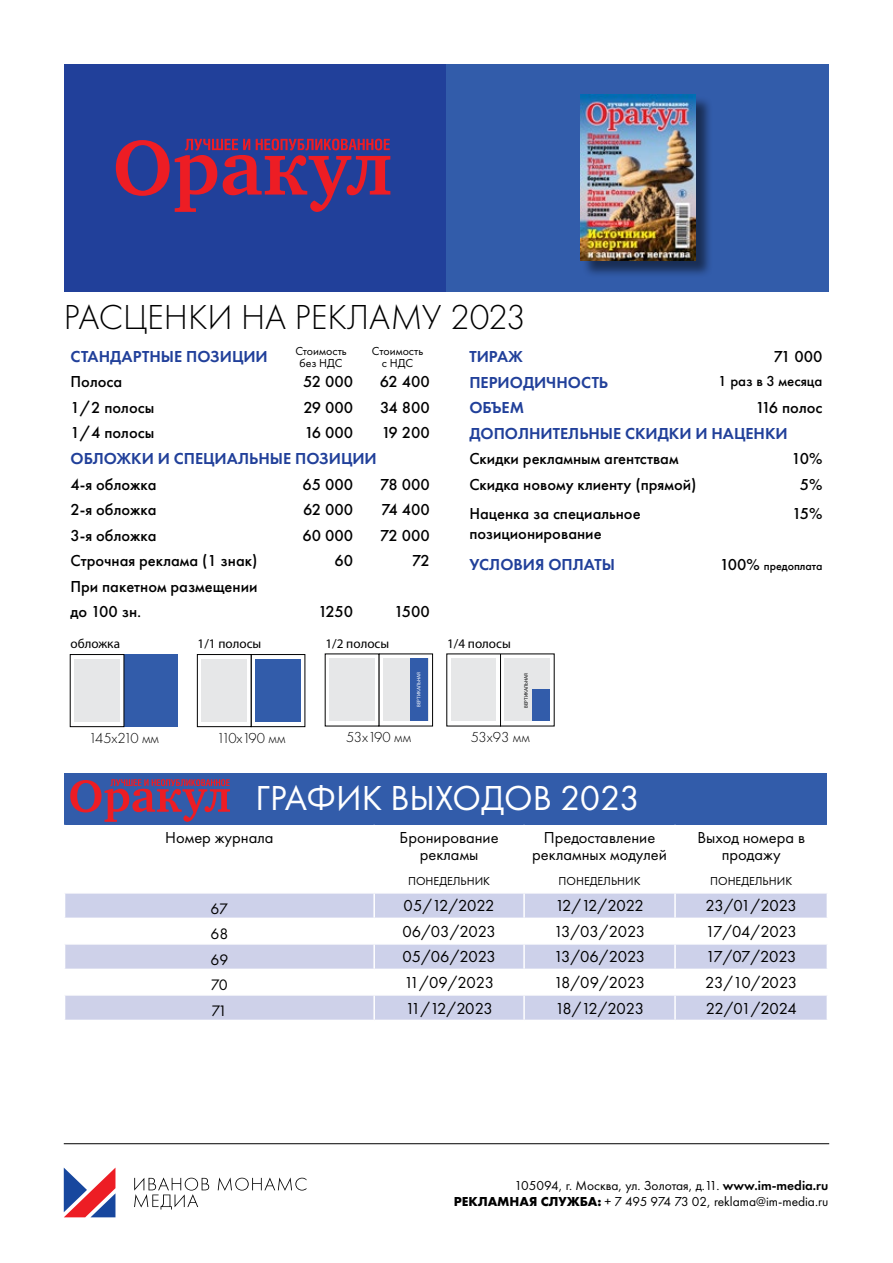
<style>
.page{position:relative;width:893px;height:1263px;background:#fff}
.page>*{position:absolute;margin:0;border:0;box-sizing:border-box;transform-origin:0 0}
.t1{font:300 36px "Futura PT";color:#000}
.t2{font:36px "Futura PT";color:#fff}
.t3{font:500 16.5px/25.5px "Futura PT";color:#000}
.t4{font:16.5px/16.5px "Futura PT";color:#000;text-align:center}
.t5{font:600 16.5px "Futura PT";color:#21409a}
.t6{font:15.75px "Futura PT";letter-spacing:-.025em;color:#000}
.t7{font:300 15px "Futura PT";color:#000}
.t8{font:500 15px "Futura PT";color:#000}
.t9{font:13.5px/16.2px "Futura PT";color:#000;text-align:right}
.t10{font:13.2px "Myriad Pro";color:#000}
.t11{font:12px/12px "Futura PT";color:#000;text-align:center}
.t12{font:500 12px "Futura PT";color:#000}
.t13{font:5.1px "Myriad Pro";color:#fff}
.t14{font:5.1px "Myriad Pro";color:#000}
.s1{font-size:16.5px}
.s2{font-weight:600}
.s3{font-weight:700}
</style>
<div class="page">
<div style="left:64px;top:64px;width:382px;height:227px;background:#21409a"></div>
<div style="left:446px;top:64px;width:383px;height:227px;background:#325caa"></div>
<div style="left:124px;top:654px;width:54px;height:73px;background:#325caa"></div>
<div style="left:70px;top:654px;width:54px;height:73px;border:1px solid #000"></div>
<div style="left:74px;top:659px;width:46px;height:63px;background:#e6e7e8"></div>
<div style="left:251px;top:654px;width:54px;height:73px;border:1px solid #000"></div>
<div style="left:197px;top:654px;width:54px;height:73px;border:1px solid #000"></div>
<div style="left:202px;top:659px;width:45px;height:63px;background:#e6e7e8"></div>
<svg style="left:116px;top:139px;width:274px;height:73px"></svg>
<div style="left:581px;top:96px;width:132px;height:182px;background:#000;opacity:.5"></div>
<img style="left:581px;top:95px;width:115px;height:166px">
<div style="left:255px;top:659px;width:45px;height:63px;background:#325caa"></div>
<div style="left:379px;top:654px;width:54px;height:72px;border:1px solid #000"></div>
<div style="left:383px;top:658px;width:45px;height:63px;background:#e6e7e8"></div>
<div style="left:361px;top:658px;width:14px;height:63px;background:#e6e7e8"></div>
<div style="left:343px;top:658px;width:18px;height:63px;background:#e6e7e8"></div>
<div style="left:329px;top:658px;width:14px;height:63px;background:#e6e7e8"></div>
<div style="left:410px;top:658px;width:18px;height:63px;background:#325caa"></div>
<div style="left:505px;top:658px;width:45px;height:63px;background:#e6e7e8"></div>
<div style="left:482px;top:658px;width:14px;height:63px;background:#e6e7e8"></div>
<div style="left:465px;top:658px;width:17px;height:63px;background:#e6e7e8"></div>
<div style="left:451px;top:658px;width:14px;height:63px;background:#e6e7e8"></div>
<div style="left:532px;top:690px;width:17px;height:31px;background:#325caa"></div>
<div style="left:65px;top:774px;width:762px;height:51px;background:#325caa"></div>
<svg style="left:375px;top:893px;width:452px;height:127px;fill:#cdd1ea"></svg>
<hr style="left:523px;top:893px;width:2px;height:24px;background:#fff">
<hr style="left:674px;top:893px;width:2px;height:24px;background:#fff">
<hr style="left:374px;top:917px;width:150px;height:2px;background:#fff">
<hr style="left:524px;top:917px;width:151px;height:2px;background:#fff">
<hr style="left:523px;top:919px;width:2px;height:24px;background:#fff">
<hr style="left:675px;top:917px;width:153px;height:2px;background:#fff">
<hr style="left:674px;top:919px;width:2px;height:24px;background:#fff">
<hr style="left:523px;top:970px;width:2px;height:24px;background:#fff">
<hr style="left:674px;top:970px;width:2px;height:24px;background:#fff">
<svg style="left:65px;top:893px;width:309px;height:127px"></svg>
<hr style="left:373px;top:996px;width:2px;height:24px;background:#fff">
<hr style="left:374px;top:943px;width:150px;height:2px;background:#fff">
<hr style="left:374px;top:969px;width:150px;height:1px;background:#fff">
<hr style="left:374px;top:994px;width:150px;height:2px;background:#fff">
<hr style="left:524px;top:943px;width:151px;height:2px;background:#fff">
<hr style="left:523px;top:945px;width:2px;height:24px;background:#fff">
<hr style="left:524px;top:969px;width:151px;height:1px;background:#fff">
<hr style="left:524px;top:994px;width:151px;height:2px;background:#fff">
<hr style="left:523px;top:996px;width:2px;height:24px;background:#fff">
<hr style="left:675px;top:943px;width:153px;height:2px;background:#fff">
<hr style="left:674px;top:945px;width:2px;height:24px;background:#fff">
<hr style="left:675px;top:969px;width:153px;height:1px;background:#fff">
<hr style="left:675px;top:994px;width:153px;height:2px;background:#fff">
<hr style="left:674px;top:996px;width:2px;height:24px;background:#fff">
<svg style="left:70px;top:779px;width:160px;height:43px"></svg>
<svg style="left:64px;top:1168px;width:51px;height:49px"></svg>
<svg style="left:218px;top:1177px;width:88px;height:14px"></svg>
<svg style="left:134px;top:1177px;width:75px;height:32px"></svg>
<hr style="left:64px;top:1143px;width:765px;height:1px;background:#000">
<h1 class="t1" style="left:64px;top:297px;width:463px">РАСЦЕНКИ НА РЕКЛАМУ 2023</h1>
<p class="t5" style="left:71px;top:346px;width:199px">СТАНДАРТНЫЕ ПОЗИЦИИ</p>
<p class="t11" style="left:295px;top:345px;width:53px">Стоимость без НДС</p>
<p class="t11" style="left:372px;top:345px;width:53px">Стоимость с НДС</p>
<p class="t3" style="left:71px;top:369px;width:53px">Полоса</p>
<p class="t3" style="left:303px;top:369px;width:52px">52 000</p>
<p class="t3" style="left:380px;top:369px;width:52px">62 400</p>
<p class="t3" style="left:71px;top:395px;width:85px">1/2 полосы</p>
<p class="t3" style="left:303px;top:395px;width:51px">29 000</p>
<p class="t3" style="left:380px;top:395px;width:51px">34 800</p>
<p class="t3" style="left:71px;top:420px;width:85px">1/4 полосы</p>
<p class="t3" style="left:304px;top:420px;width:50px">16 000</p>
<p class="t3" style="left:381px;top:420px;width:50px">19 200</p>
<p class="t5" style="left:71px;top:448px;width:308px">ОБЛОЖКИ И СПЕЦИАЛЬНЫЕ ПОЗИЦИИ</p>
<p class="t3" style="left:71px;top:471px;width:88px">4-я обложка</p>
<p class="t3" style="left:303px;top:471px;width:52px">65 000</p>
<p class="t3" style="left:380px;top:471px;width:51px">78 000</p>
<p class="t3" style="left:70px;top:497px;width:88px">2-я обложка</p>
<p class="t3" style="left:303px;top:497px;width:52px">62 000</p>
<p class="t3" style="left:381px;top:497px;width:50px">74 400</p>
<p class="t3" style="left:70px;top:522px;width:88px">3-я обложка</p>
<p class="t3" style="left:303px;top:522px;width:52px">60 000</p>
<p class="t3" style="left:380px;top:522px;width:51px">72 000</p>
<p class="t3" style="left:70px;top:548px;width:188px">Строчная реклама (1 знак)</p>
<p class="t3" style="left:335px;top:548px;width:20px">60</p>
<p class="t3" style="left:412px;top:548px;width:19px">72</p>
<p class="t3" style="left:70px;top:573px;width:189px">При пакетном размещении до 100 зн.</p>
<p class="t3" style="left:318px;top:599px;width:37px">1250</p>
<p class="t3" style="left:394px;top:599px;width:37px">1500</p>
<p class="t5" style="left:469px;top:346px;width:55px">ТИРАЖ</p>
<p class="t3" style="left:774px;top:344px;width:50px">71 000</p>
<p class="t5" style="left:469px;top:372px;width:140px">ПЕРИОДИЧНОСТЬ</p>
<p class="t8" style="left:718px;top:372px;width:106px">1 раз в 3 месяца</p>
<p class="t5" style="left:469px;top:397px;width:56px">ОБЪЕМ</p>
<p class="t3" style="left:756px;top:395px;width:68px">116 полос</p>
<p class="t5" style="left:469px;top:423px;width:320px">ДОПОЛНИТЕЛЬНЫЕ СКИДКИ И НАЦЕНКИ</p>
<p class="t3" style="left:469px;top:446px;width:211px">Скидки рекламным агентствам</p>
<p class="t3" style="left:792px;top:446px;width:32px">10%</p>
<p class="t3" style="left:469px;top:471px;width:229px">Cкидка новому клиенту (прямой)</p>
<p class="t3" style="left:800px;top:471px;width:24px">5%</p>
<p class="t3" style="left:469px;top:504px;width:173px;line-height:19.8px">Наценка за специальное позиционирование</p>
<p class="t3" style="left:792px;top:501px;width:32px">15%</p>
<p class="t5" style="left:469px;top:554px;width:147px">УСЛОВИЯ ОПЛАТЫ</p>
<p class="t12" style="left:720px;top:559px;width:104px"><span class="s1">100%</span> предоплата</p>
<p class="t10" style="left:70px;top:636px;width:51px">обложка</p>
<p class="t10" style="left:198px;top:636px;width:65px">1/1 полосы</p>
<p class="t10" style="left:325px;top:636px;width:65px">1/2 полосы</p>
<p class="t10" style="left:447px;top:636px;width:65px">1/4 полосы</p>
<p class="t13" style="left:416px;top:707px;width:36px;rotate:-90deg">ВЕРТИКАЛЬНАЯ</p>
<p class="t14" style="left:523px;top:708px;width:36px;rotate:-90deg">ВЕРТИКАЛЬНАЯ</p>
<p class="t7" style="left:89px;top:729px;width:72px">145x210 мм</p>
<p class="t7" style="left:217px;top:729px;width:70px">110x190 мм</p>
<p class="t7" style="left:346px;top:728px;width:66px">53x190 мм</p>
<p class="t7" style="left:471px;top:728px;width:60px">53x93 мм</p>
<h1 class="t2" style="left:256px;top:777px;width:386px">ГРАФИК ВЫХОДОВ 2023</h1>
<p class="t4" style="left:165px;top:829px;width:110px">Номер журнала</p>
<p class="t4" style="left:400px;top:829px;width:101px">Бронирование рекламы</p>
<p class="t4" style="left:532px;top:829px;width:136px">Предоставление рекламных модулей</p>
<p class="t4" style="left:697px;top:829px;width:109px">Выход номера в продажу</p>
<p class="t11" style="left:408px;top:875px;width:83px">ПОНЕДЕЛЬНИК</p>
<p class="t11" style="left:559px;top:875px;width:83px">ПОНЕДЕЛЬНИК</p>
<p class="t11" style="left:710px;top:875px;width:83px">ПОНЕДЕЛЬНИК</p>
<p class="t6" style="left:211px;top:899px;width:19px">67</p>
<p class="t4" style="left:404px;top:897px;width:92px">05/12/2022</p>
<p class="t4" style="left:555px;top:897px;width:90px">12/12/2022</p>
<p class="t4" style="left:706px;top:897px;width:93px">23/01/2023</p>
<p class="t6" style="left:210px;top:925px;width:19px">68</p>
<p class="t4" style="left:402px;top:923px;width:95px">06/03/2023</p>
<p class="t4" style="left:554px;top:923px;width:93px">13/03/2023</p>
<p class="t4" style="left:706px;top:923px;width:93px">17/04/2023</p>
<p class="t6" style="left:210px;top:950px;width:19px">69</p>
<p class="t4" style="left:402px;top:949px;width:95px">05/06/2023</p>
<p class="t4" style="left:554px;top:949px;width:93px">13/06/2023</p>
<p class="t4" style="left:706px;top:949px;width:92px">17/07/2023</p>
<p class="t6" style="left:211px;top:976px;width:19px">70</p>
<p class="t4" style="left:404px;top:974px;width:91px">11/09/2023</p>
<p class="t4" style="left:554px;top:974px;width:93px">18/09/2023</p>
<p class="t4" style="left:705px;top:974px;width:93px">23/10/2023</p>
<p class="t6" style="left:211px;top:1001px;width:17px">71</p>
<p class="t4" style="left:405px;top:1000px;width:89px">11/12/2023</p>
<p class="t4" style="left:555px;top:1000px;width:90px">18/12/2023</p>
<p class="t4" style="left:706px;top:1000px;width:92px">22/01/2024</p>
<p class="t9" style="left:454px;top:1177px;width:376px">105094, г. Москва, ул. Золотая, д.11. <span class="s2">www.im-media.ru<br></span><span class="s3">РЕКЛАМНАЯ СЛУЖБА:</span> + 7 495 974 73 02, reklama@im-media.ru</p>
</div>
